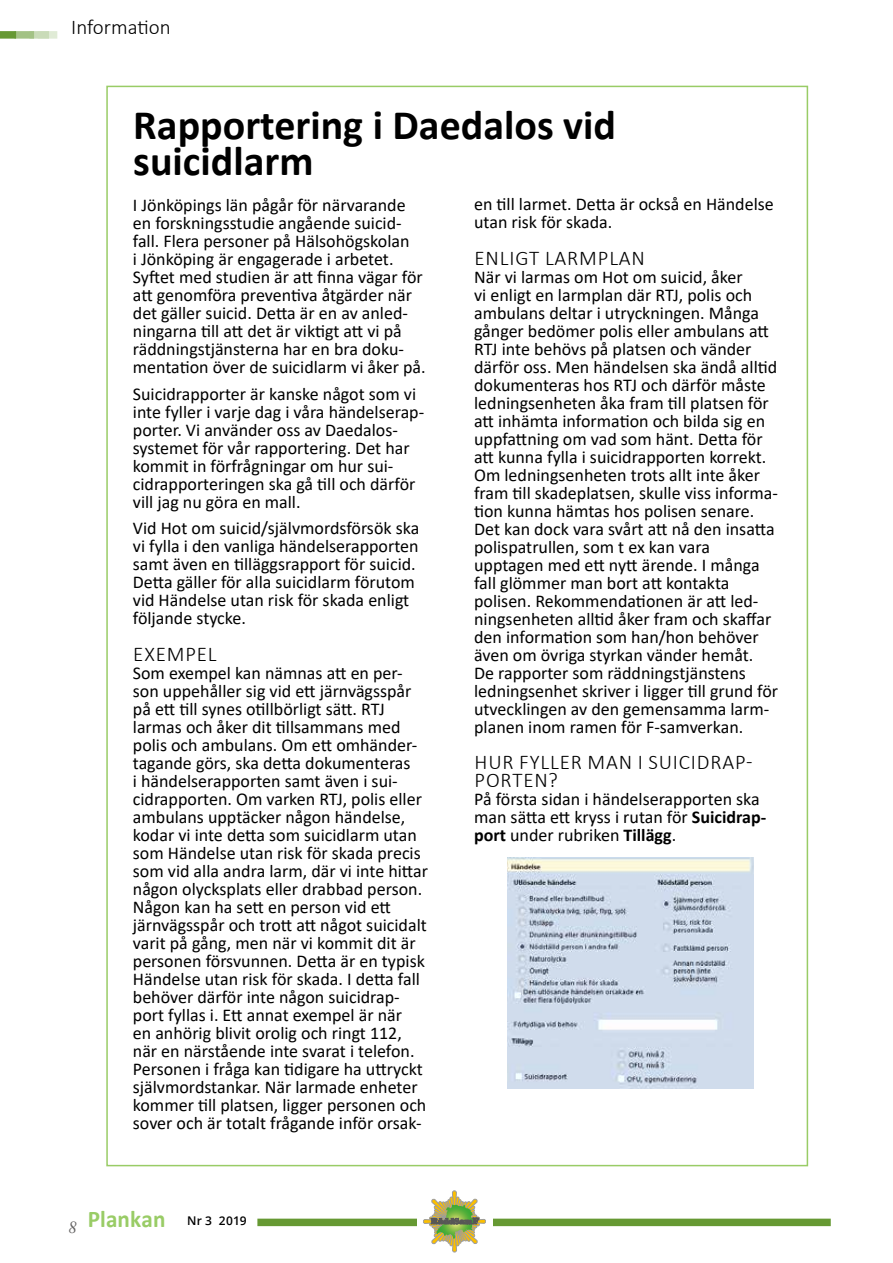
<style>
.page{position:relative;width:893px;height:1263px;background:#fff}
.page>*{position:absolute;margin:0;border:0;box-sizing:border-box;transform-origin:0 0}
.t1{font:700 42px/36px "Calibri";color:#000}
.t2{font:700 24px "Calibri";letter-spacing:.005em;color:#9c6}
.t3{font:300 21px/18px "Calibri";letter-spacing:.04em;color:#000}
.t4{font:300 21px "Calibri";color:#000}
.t5{font:18px/18px "Calibri";color:#000}
.s1{font-weight:700}
.s2{font-family:"Open Sans";font-weight:600;font-size:12px;color:#000}
</style>
<div class="page">
<div style="left:257px;top:1218px;width:574px;height:8px;background:#693"></div>
<div style="left:38px;top:31px;width:19px;height:8px;background:#e0ebd6"></div>
<div style="left:29px;top:31px;width:20px;height:8px;background:#c9dbb8"></div>
<div style="left:14px;top:31px;width:20px;height:8px;background:#a3c285"></div>
<div style="left:0;top:31px;width:16px;height:8px;background:#693"></div>
<div style="left:423px;top:1219px;width:32px;height:4px;border:1px solid #9d9d9c;border-radius:2px"></div>
<hr style="left:453px;top:1221px;width:4px;height:31px;background:#fcbf00;border-radius:2px">
<div style="left:452px;top:1221px;width:5px;height:31px;border:1px solid #9d9d9c;border-radius:2px"></div>
<div style="left:454px;top:1219px;width:32px;height:4px;border:1px solid #9d9d9c;border-radius:2px"></div>
<hr style="left:452px;top:1191px;width:4px;height:30px;background:#fcbf00;border-radius:2px">
<div style="left:452px;top:1191px;width:5px;height:30px;border:1px solid #9d9d9c;border-radius:2px"></div>
<svg style="left:429px;top:1197px;width:51px;height:49px"></svg>
<img style="left:508px;top:857px;width:245px;height:231px">
<p class="t4" style="left:71px;top:14px;width:101px">Information</p>
<h1 class="t1" style="left:133px;top:107px;width:484px">Rapportering i Daedalos vid suicidlarm</h1>
<p class="t5" style="left:133px;top:196px;width:294px">I Jönköpings län pågår för närvarande en forskningsstudie angående suicid&shy;fall. Flera personer på Hälsohögskolan<br>i Jönköping är engagerade i arbetet.<br>Syftet med studien är att finna vägar för att genomföra preventiva åtgärder när det gäller suicid. Detta är en av anled&shy;ningarna till att det är viktigt att vi på räddningstjänsterna har en bra doku&shy;mentation över de suicidlarm vi åker på.</p>
<p class="t5" style="left:133px;top:384px;width:293px">Suicidrapporter är kanske något som vi inte fyller i varje dag i våra händelserap&shy;porter. Vi använder oss av Daedalos&shy;systemet för vår rapportering. Det har kommit in förfrågningar om hur sui&shy;cidrapporteringen ska gå till och därför vill jag nu göra en mall.</p>
<p class="t5" style="left:133px;top:519px;width:288px">Vid Hot om suicid/självmordsförsök ska vi fylla i den vanliga händelserapporten samt även en tilläggsrapport för suicid.<br>Detta gäller för alla suicidlarm förutom vid Händelse utan risk för skada enligt följande stycke.</p>
<p class="t3" style="left:133px;top:645px;width:85px">EXEMPEL</p>
<p class="t5" style="left:133px;top:664px;width:297px">Som exempel kan nämnas att en per&shy;son uppehåller sig vid ett järnvägsspår på ett till synes otillbörligt sätt. RTJ larmas och åker dit tillsammans med polis och ambulans. Om ett omhänder&shy;tagande görs, ska detta dokumenteras<br>i händelserapporten samt även i sui&shy;cidrapporten. Om varken RTJ, polis eller ambulans upptäcker någon händelse, kodar vi inte detta som suicidlarm utan som Händelse utan risk för skada precis som vid alla andra larm, där vi inte hittar någon olycksplats eller drabbad person.<br>Någon kan ha sett en person vid ett järnvägsspår och trott att något suicidalt varit på gång, men när vi kommit dit är personen försvunnen. Detta är en typisk Händelse utan risk för skada. I detta fall behöver därför inte någon suicidrap&shy;port fyllas i. Ett annat exempel är när<br>en anhörig blivit orolig och ringt 112, när en närstående inte svarat i telefon.<br>Personen i fråga kan tidigare ha uttryckt självmordstankar. När larmade enheter kommer till platsen, ligger personen och sover och är totalt frågande inför orsak-</p>
<p class="t5" style="left:474px;top:195px;width:301px">en till larmet. Detta är också en Händelse utan risk för skada.</p>
<p class="t3" style="left:475px;top:249px;width:172px">ENLIGT LARMPLAN</p>
<p class="t5" style="left:474px;top:268px;width:305px">När vi larmas om Hot om suicid, åker<br>vi enligt en larmplan där RTJ, polis och ambulans deltar i utryckningen. Många gånger bedömer polis eller ambulans att RTJ inte behövs på platsen och vänder därför oss. Men händelsen ska ändå alltid dokumenteras hos RTJ och därför måste ledningsenheten åka fram till platsen för att inhämta information och bilda sig en uppfattning om vad som hänt. Detta för att kunna fylla i suicidrapporten korrekt.<br>Om ledningsenheten trots allt inte åker fram till skadeplatsen, skulle viss informa&shy;tion kunna hämtas hos polisen senare.<br>Det kan dock vara svårt att nå den insatta polispatrullen, som t ex kan vara upptagen med ett nytt ärende. I många fall glömmer man bort att kontakta polisen. Rekommendationen är att led&shy;ningsenheten alltid åker fram och skaffar den information som han/hon behöver även om övriga styrkan vänder hemåt.<br>De rapporter som räddningstjänstens ledningsenhet skriver i ligger till grund för utvecklingen av den gemensamma larm&shy;planen inom ramen för F-samverkan.</p>
<p class="t3" style="left:475px;top:753px;width:279px">HUR FYLLER MAN I SUICIDRAP-<br>PORTEN?</p>
<p class="t5" style="left:474px;top:790px;width:294px">På första sidan i händelserapporten ska man sätta ett kryss i rutan för <span class="s1">Suicidrap&shy;port</span> under rubriken <span class="s1">Tillägg</span>.</p>
<h2 class="t2" style="left:68px;top:1202px;width:180px"><sub>8</sub> Plankan <span class="s2">Nr 3 2019</span></h2>
</div>
